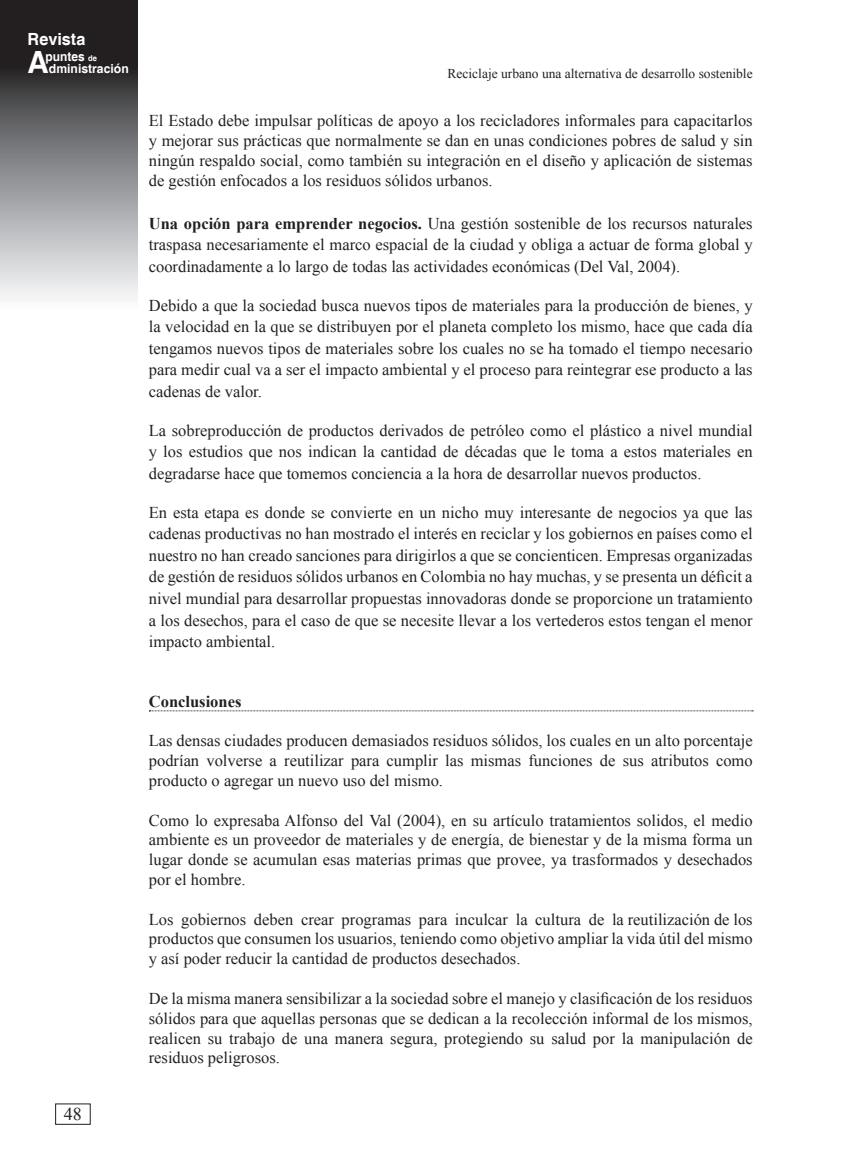
<style>
.page{position:relative;width:859px;height:1166px;background:#fff}
.page>*{position:absolute;margin:0;border:0;box-sizing:border-box;transform-origin:0 0}
.t1{font:700 30.6px "Helvetica";color:#fff}
.t2{font:18px "Times New Roman";color:#231f20}
.t3{font:700 16.8px "Helvetica";color:#fff}
.t4{font:16.5px/21.6px "Times New Roman";color:#231f20;text-align:justify}
.t5{font:700 16.5px "Times New Roman";color:#231f20}
.t6{font:13.5px "Times New Roman";color:#231f20}
.t7{font:700 12.75px "Helvetica";color:#fff;scale:.94 1}
.t8{font:700 12.6px "Helvetica";color:#fff}
.s1{font-size:8.1px}
.s2{font-weight:700}
</style>
<div class="page">
<svg style="left:0;top:0;width:137px;height:298px;background:#79797b"></svg>
<svg style="left:149px;top:710px;width:604px;height:1px"></svg>
<p class="t3" style="left:28px;top:29px;width:59px">Revista</p>
<h1 class="t1" style="left:28px;top:43px;width:23px">A</h1>
<p class="t7" style="left:46px;top:49px;width:56px">puntes <span class="s1">de</span></p>
<p class="t8" style="left:49px;top:60px;width:81px">dministración</p>
<p class="t2" style="left:64px;top:1101px;width:19px">48</p>
<p class="t6" style="left:447px;top:65px;width:307px">Reciclaje urbano una alternativa de desarrollo sostenible</p>
<p class="t4" style="left:149px;top:111px;width:605px;line-height:19.8px">El Estado debe impulsar políticas de apoyo a los recicladores informales para capacitarlos y mejorar sus prácticas que normalmente se dan en unas condiciones pobres de salud y sin ningún respaldo social, como también su integración en el diseño y aplicación de sistemas de gestión enfocados a los residuos sólidos urbanos.</p>
<p class="t4" style="left:149px;top:212px;width:605px"><span class="s2">Una opción para emprender negocios.</span> Una gestión sostenible de los recursos naturales traspasa necesariamente el marco espacial de la ciudad y obliga a actuar de forma global y coordinadamente a lo largo de todas las actividades económicas (Del Val, 2004).</p>
<p class="t4" style="left:149px;top:294px;width:605px">Debido a que la sociedad busca nuevos tipos de materiales para la producción de bienes, y la velocidad en la que se distribuyen por el planeta completo los mismo, hace que cada día tengamos nuevos tipos de materiales sobre los cuales no se ha tomado el tiempo necesario para medir cual va a ser el impacto ambiental y el proceso para reintegrar ese producto a las cadenas de valor.</p>
<p class="t4" style="left:149px;top:419px;width:605px">La sobreproducción de productos derivados de petróleo como el plástico a nivel mundial y los estudios que nos indican la cantidad de décadas que le toma a estos materiales en degradarse hace que tomemos conciencia a la hora de desarrollar nuevos productos.</p>
<p class="t4" style="left:149px;top:501px;width:605px">En esta etapa es donde se convierte en un nicho muy interesante de negocios ya que las cadenas productivas no han mostrado el interés en reciclar y los gobiernos en países como el nuestro no han creado sanciones para dirigirlos a que se concienticen. Empresas organizadas de gestión de residuos sólidos urbanos en Colombia no hay muchas, y se presenta un déficit a nivel mundial para desarrollar propuestas innovadoras donde se proporcione un tratamiento a los desechos, para el caso de que se necesite llevar a los vertederos estos tengan el menor impacto ambiental.</p>
<p class="t5" style="left:149px;top:689px;width:94px">Conclusiones</p>
<p class="t4" style="left:149px;top:730px;width:605px;line-height:19.8px">Las densas ciudades producen demasiados residuos sólidos, los cuales en un alto porcentaje podrían volverse a reutilizar para cumplir las mismas funciones de sus atributos como producto o agregar un nuevo uso del mismo.</p>
<p class="t4" style="left:149px;top:809px;width:605px;line-height:19.8px">Como lo expresaba Alfonso del Val (2004), en su artículo tratamientos solidos, el medio ambiente es un proveedor de materiales y de energía, de bienestar y de la misma forma un lugar donde se acumulan esas materias primas que provee, ya trasformados y desechados por el hombre.</p>
<p class="t4" style="left:149px;top:908px;width:605px;line-height:19.8px">Los gobiernos deben crear programas para inculcar la cultura de la reutilización de los productos que consumen los usuarios, teniendo como objetivo ampliar la vida útil del mismo y así poder reducir la cantidad de productos desechados.</p>
<p class="t4" style="left:149px;top:987px;width:605px;line-height:19.8px">De la misma manera sensibilizar a la sociedad sobre el manejo y clasificación de los residuos sólidos para que aquellas personas que se dedican a la recolección informal de los mismos, realicen su trabajo de una manera segura, protegiendo su salud por la manipulación de residuos peligrosos.</p>
</div>
